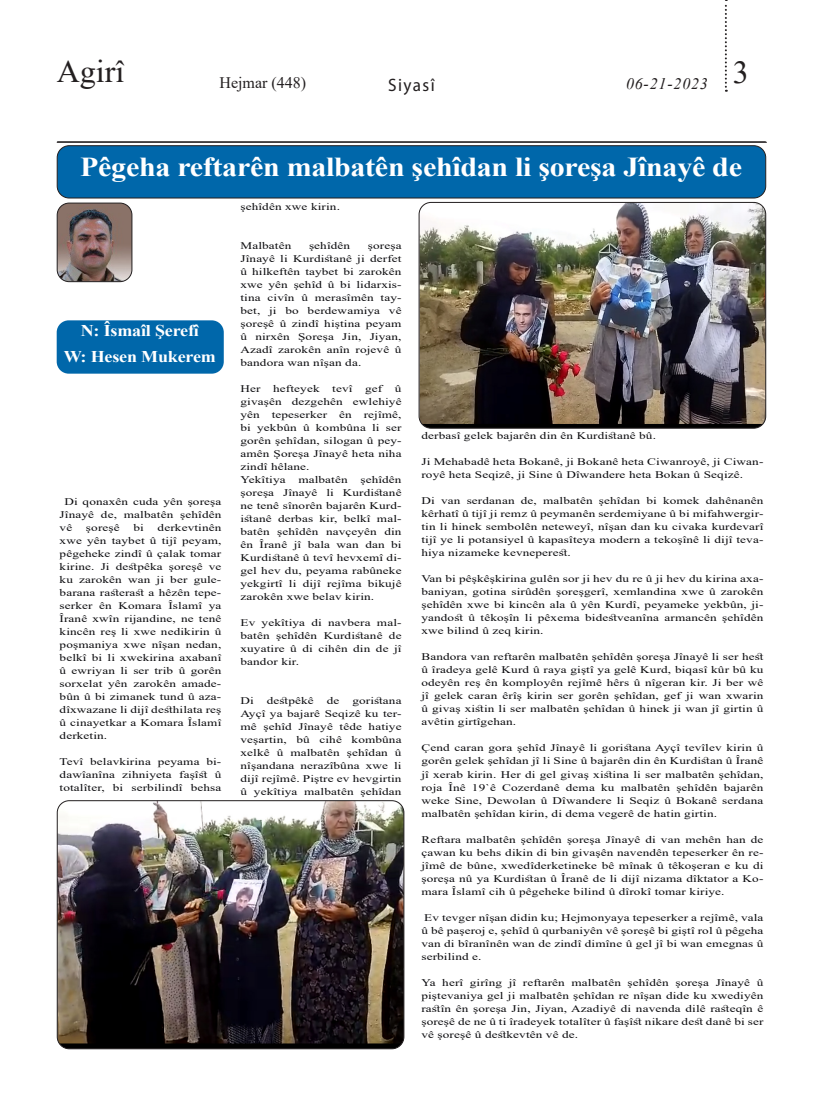
<style>
.page{position:relative;width:823px;height:1106px;background:#fff}
.page>*{position:absolute;margin:0;border:0;box-sizing:border-box;transform-origin:0 0}
.t1{font:32px "Times New Roman";color:#231f20}
.t2{font:700 27.3px "Times New Roman";letter-spacing:-.01em;color:#fff;scale:1.1 1}
.t3{font:18px "Myriad Pro";letter-spacing:.08em;color:#231f20;scale:.95 1}
.t4{font:700 16.4px "Times New Roman";letter-spacing:-.01em;color:#fff;scale:1.1 1}
.t5{font:16px "Times New Roman";color:#231f20}
.t6{font:italic 16px "Times New Roman";letter-spacing:.05em;color:#231f20}
.t7{font:10.1px/13px "Times New Roman";letter-spacing:.01em;color:#0b0b0e;text-align:justify;scale:1.31 1}
</style>
<div class="page">
<svg style="left:724px;top:0;width:2px;height:92px"></svg>
<hr style="left:57px;top:141px;width:708px;height:1px;background:#231f20">
<hr style="left:57px;top:142px;width:709px;height:1px;background:#231f20">
<div style="left:57px;top:146px;width:708px;height:52px;background:#0067aa;border-radius:12px"></div>
<div style="left:57px;top:145px;width:708px;height:53px;border:1px solid #231f20;border-radius:12px"></div>
<img style="left:420px;top:202px;width:345px;height:226px">
<div style="left:418px;top:202px;width:347px;height:227px;border:1px solid #231f20;border-radius:12px"></div>
<div style="left:57px;top:320px;width:167px;height:53px;background:#0067aa;border-radius:12px"></div>
<img style="left:57px;top:204px;width:75px;height:78px">
<div style="left:57px;top:202px;width:75px;height:80px;border:1px solid #231f20;border-radius:12px"></div>
<img style="left:57px;top:800px;width:346px;height:248px">
<div style="left:57px;top:800px;width:347px;height:249px;border:1px solid #231f20;border-radius:12px"></div>
<h1 class="t1" style="left:57px;top:49px;width:69px">Agirî</h1>
<h3 class="t5" style="left:219px;top:71px;width:88px">Hejmar (448)</h3>
<p class="t3" style="left:388px;top:74px;width:50px">Siyasî</p>
<h3 class="t6" style="left:625px;top:72px;width:124px">06-21-2023 <sup>3</sup></h3>
<p class="t2" style="left:80px;top:147px;width:602px">Pêgeha reftarên malbatên şehîdan li şoreşa Jînayê de</p>
<p class="t4" style="left:81px;top:318px;width:109px">N: Îsmaîl Şerefî</p>
<p class="t4" style="left:64px;top:344px;width:140px">W: Hesen Mukerem</p>
<p class="t7" style="left:60px;top:495px;width:125px;text-indent:5px">Di qonaxên cuda yên şoreşa Jînayê de, malbatên şehîdên vê</p>
<p class="t7" style="left:60px;top:521px;width:125px;text-indent:98px">derkevtinên xwe yên taybet û tijî peyam, pêgeheke zindî û çalak tomar kirine. Ji destpêka şoreşê ve ku zarokên wan ji ber gule&shy;barana rasterast a hêzên tepe&shy;serker ên Komara Îslamî ya Îranê xwîn rijandine, ne tenê kincên reş li xwe nedikirin û poşmaniya xwe nîşan nedan, belkî bi li xwekirina axabanî û ewriyan li ser trib û gorên sorxelat yên zarokên amade&shy;bûn û bi zimanek tund û aza&shy;dîxwazane li dijî desthilata reş û cinayetkar a Komara Îslamî derketin.</p>
<p class="t7" style="left:60px;top:755px;width:125px">Tevî belavkirina peyama bi&shy;dawîanîna zihniyeta faşîst û totalîter, bi serbilindî behsa</p>
<p class="t7" style="left:86px;top:521px;width:27px">şoreşê</p>
<p class="t7" style="left:133px;top:521px;width:9px">bi</p>
<p class="t7" style="left:240px;top:200px;width:77px">şehîdên xwe kirin.</p>
<p class="t7" style="left:240px;top:239px;width:40px">Malbatên</p>
<p class="t7" style="left:309px;top:239px;width:33px">şehîdên</p>
<p class="t7" style="left:240px;top:239px;width:124px;text-indent:127px">şoreşa Jînayê li Kurdistanê ji derfet û hilkeftên taybet bi zarokên xwe yên şehîd û bi lidarxis&shy;tina civîn û merasîmên tay&shy;bet, ji bo berdewamiya vê şoreşê û zindî hiştina peyam û nirxên Şoreşa Jin, Jiyan, Azadî zarokên anîn rojevê û bandora wan nîşan da.</p>
<p class="t7" style="left:240px;top:382px;width:17px">Her</p>
<p class="t7" style="left:273px;top:382px;width:37px">hefteyek</p>
<p class="t7" style="left:332px;top:382px;width:17px">tevî</p>
<p class="t7" style="left:365px;top:382px;width:15px">gef</p>
<p class="t7" style="left:240px;top:382px;width:124px;text-indent:154px">û givaşên dezgehên ewlehiyê yên tepeserker ên rejîmê, bi yekbûn û kombûna li ser gorên şehîdan, silogan û pey&shy;amên Şoreşa Jînayê heta niha zindî hêlane.</p>
<p class="t7" style="left:240px;top:473px;width:36px">Yekîtiya</p>
<p class="t7" style="left:298px;top:473px;width:39px">malbatên</p>
<p class="t7" style="left:240px;top:473px;width:124px;text-indent:120px">şehîdên şoreşa Jînayê li Kurdistanê ne tenê sînorên bajarên Kurd&shy;istanê derbas kir, belkî mal&shy;batên şehîdên navçeyên din ên Îranê jî bala wan dan bi Kurdistanê û tevî hevxemî di&shy;gel hev du, peyama rabûneke yekgirtî li dijî rejîma bikujê zarokên xwe belav kirin.</p>
<p class="t7" style="left:240px;top:616px;width:124px">Ev yekîtiya di navbera mal&shy;batên şehîdên Kurdistanê de xuyatire û di cihên din de jî bandor kir.</p>
<p class="t7" style="left:240px;top:694px;width:12px">Di</p>
<p class="t7" style="left:267px;top:694px;width:37px">destpêkê</p>
<p class="t7" style="left:326px;top:694px;width:11px">de</p>
<p class="t7" style="left:240px;top:694px;width:124px;text-indent:112px">goristana Ayçî ya bajarê Seqizê ku ter&shy;mê şehîd Jînayê têde hatiye veşartin, bû cihê kombûna xelkê û malbatên şehîdan û nîşandana nerazîbûna xwe li dijî rejîmê. Piştre ev hevgirtin û yekîtiya malbatên şehîdan</p>
<p class="t7" style="left:421px;top:429px;width:180px">derbasî gelek bajarên din ên Kurdistanê bû.</p>
<p class="t7" style="left:421px;top:455px;width:262px">Ji Mehabadê heta Bokanê, ji Bokanê heta Ciwanroyê, ji Ciwan&shy;royê heta Seqizê, ji Sine û Dîwandere heta Bokan û Seqizê.</p>
<p class="t7" style="left:421px;top:494px;width:262px">Di van serdanan de, malbatên şehîdan bi komek dahênanên kêrhatî û tijî ji remz û peymanên serdemiyane û bi mifahwergir&shy;tin li hinek sembolên neteweyî, nîşan dan ku civaka kurdevarî tijî ye li potansiyel û kapasîteya modern a tekoşînê li dijî teva&shy;hiya nizameke kevneperest.</p>
<p class="t7" style="left:421px;top:572px;width:262px">Van bi pêşkêşkirina gulên sor ji hev du re û ji hev du kirina axa&shy;baniyan, gotina sirûdên şoreşgerî, xemlandina xwe û zarokên şehîdên xwe bi kincên ala û yên Kurdî, peyameke yekbûn, ji&shy;yandost û têkoşîn li pêxema bidestveanîna armancên şehîdên xwe bilind û zeq kirin.</p>
<p class="t7" style="left:421px;top:650px;width:262px">Bandora van reftarên malbatên şehîdên şoreşa Jînayê li ser hest û îradeya gelê Kurd û raya giştî ya gelê Kurd, biqasî kûr bû ku odeyên reş ên komployên rejîmê hêrs û nîgeran kir. Ji ber wê jî gelek caran êrîş kirin ser gorên şehîdan, gef ji wan xwarin û givaş xistin li ser malbatên şehîdan û hinek ji wan jî girtin û avêtin girtîgehan.</p>
<p class="t7" style="left:421px;top:741px;width:262px">Çend caran gora şehîd Jînayê li goristana Ayçî tevîlev kirin û gorên gelek şehîdan jî li Sine û bajarên din ên Kurdistan û Îranê jî xerab kirin. Her di gel givaş xistina li ser malbatên şehîdan, roja Înê 19`ê Cozerdanê dema ku malbatên şehîdên bajarên weke Sine, Dewolan û Dîwandere li Seqiz û Bokanê serdana malbatên şehîdan kirin, di dema vegerê de hatin girtin.</p>
<p class="t7" style="left:421px;top:832px;width:262px">Reftara malbatên şehîdên şoreşa Jînayê di van mehên han de çawan ku behs dikin di bin givaşên navendên tepeserker ên re&shy;jîmê de bûne, xwedîderketineke bê mînak û têkoşeran e ku di şoreşa nû ya Kurdistan û Îranê de li dijî nizama dîktator a Ko&shy;mara Îslamî cih û pêgeheke bilind û dîrokî tomar kiriye.</p>
<p class="t7" style="left:421px;top:910px;width:262px">Ev tevger nîşan didin ku; Hejmonyaya tepeserker a rejîmê, vala û bê paşeroj e, şehîd û qurbaniyên vê şoreşê bi giştî rol û pêgeha van di bîranînên wan de zindî dimîne û gel jî bi wan emegnas û serbilind e.</p>
<p class="t7" style="left:421px;top:975px;width:262px">Ya herî girîng jî reftarên malbatên şehîdên şoreşa Jînayê û piştevaniya gel ji malbatên şehîdan re nîşan dide ku xwediyên rastîn ên şoreşa Jin, Jiyan, Azadiyê di navenda dilê rasteqîn ê şoreşê de ne û ti îradeyek totalîter û faşîst nikare dest danê bi ser vê şoreşê û destkevtên vê de.</p>
</div>
